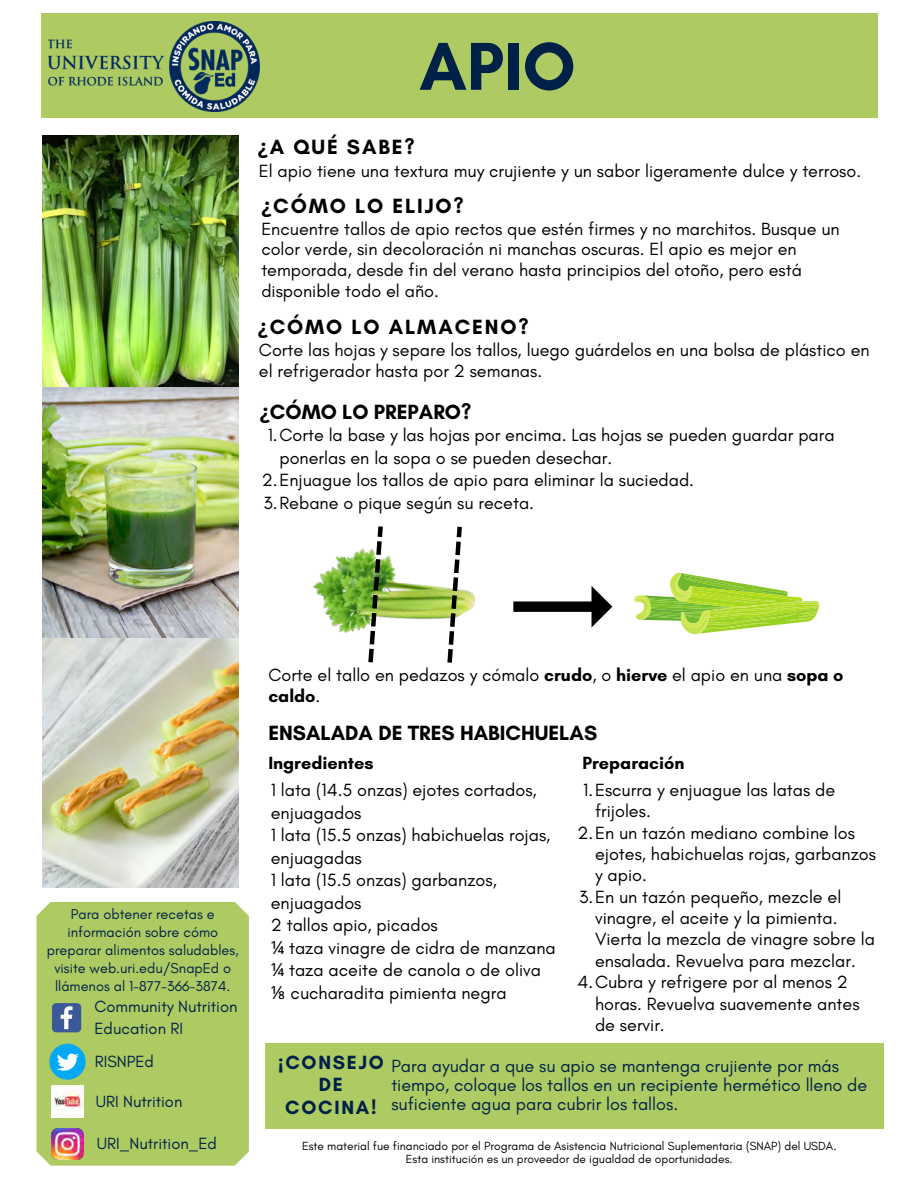
<style>
.page{position:relative;width:918px;height:1188px;background:#fff}
.page>*{position:absolute;margin:0;border:0;box-sizing:border-box;transform-origin:0 0}
.t1{font:700 69px "Glacial Indifference";color:#002147}
.t2{font:700 21px "Glacial Indifference";color:#000}
.t3{font:700 21px "Glacial Indifference";letter-spacing:.09em;color:#000}
.t4{font:700 19.5px/22.5px "Glacial Indifference";letter-spacing:.09em;color:#002147;text-align:center}
.t5{font:18px/21.3px "Glacial Indifference";color:#000}
.t6{font:18px/19px "Glacial Indifference";color:#002147}
.t7{font:700 18px "Glacial Indifference";color:#000}
.t8{font:16.5px "Glacial Indifference";color:#002147}
.t9{font:14.55px/18px "Glacial Indifference";color:#002147;text-align:center}
.t10{font:12px "Glacial Indifference";color:#000}
.s1{font-family:"Noto Sans"}
.s2{font-weight:700}
</style>
<div class="page">
<div style="left:41px;top:13px;width:837px;height:104px;background:#adca63"></div>
<div style="left:37px;top:902px;width:212px;height:264px;background:#adca63"></div>
<svg style="left:52px;top:1003px;width:29px;height:29px"></svg>
<img style="left:52px;top:1128px;width:31px;height:32px">
<img style="left:42px;top:135px;width:196px;height:753px">
<svg style="left:49px;top:1044px;width:37px;height:36px"></svg>
<img style="left:52px;top:1085px;width:31px;height:33px">
<div style="left:265px;top:1044px;width:619px;height:85px;background:#adca63"></div>
<svg style="left:634px;top:572px;width:185px;height:62px"></svg>
<img style="left:313px;top:526px;width:163px;height:137px">
<svg style="left:368px;top:526px;width:15px;height:136px"></svg>
<svg style="left:447px;top:527px;width:15px;height:136px"></svg>
<svg style="left:513px;top:586px;width:99px;height:41px"></svg>
<img style="left:49px;top:22px;width:210px;height:90px">
<p class="t1" style="left:419px;top:24px;width:158px">APIO</p>
<p class="t2" style="left:258px;top:134px;width:158px"><span class="s1">¿</span>A QUÉ SABE?</p>
<p class="t3" style="left:261px;top:193px;width:204px"><span class="s1">¿</span>CÓMO LO ELIJO?</p>
<p class="t5" style="left:261px;top:218px;width:580px;line-height:20.9px">Encuentre tallos de apio rectos que estén firmes y no marchitos. Busque un color verde, sin decoloración ni manchas oscuras. El apio es mejor en temporada, desde fin del verano hasta principios del otoño, pero está disponible todo el año.</p>
<p class="t5" style="left:259px;top:160px;width:604px">El apio tiene una textura muy crujiente y un sabor ligeramente dulce y terroso.</p>
<p class="t3" style="left:258px;top:314px;width:272px"><span class="s1">¿</span>CÓMO LO ALMACENO?</p>
<p class="t5" style="left:259px;top:339px;width:612px;line-height:20.9px">Corte las hojas y separe los tallos, luego guárdelos en una bolsa de plástico en el refrigerador hasta por 2 semanas.</p>
<p class="t2" style="left:260px;top:399px;width:213px"><span class="s1">¿</span>CÓMO LO PREPARO?</p>
<p class="t5" style="left:279px;top:424px;width:557px;line-height:22.5px;text-indent:-12px">1.Corte la base y las hojas por encima. Las hojas se pueden guardar para ponerlas en la sopa o se pueden desechar.</p>
<p class="t5" style="left:262px;top:469px;width:434px">2.Enjuague los tallos de apio para eliminar la suciedad.</p>
<p class="t5" style="left:264px;top:492px;width:272px">3.Rebane o pique según su receta.</p>
<p class="t9" style="left:47px;top:905px;width:193px">Para obtener recetas e información sobre cómo preparar alimentos saludables, visite web.uri.edu/SnapEd o llámenos al 1-877-366-3874.</p>
<p class="t8" style="left:95px;top:996px;width:145px">Community Nutrition</p>
<p class="t8" style="left:95px;top:1018px;width:90px">Education RI</p>
<p class="t8" style="left:95px;top:1052px;width:61px">RISNPEd</p>
<p class="t8" style="left:96px;top:1091px;width:88px">URI Nutrition</p>
<p class="t8" style="left:97px;top:1133px;width:122px">URI_Nutrition_Ed</p>
<p class="t5" style="left:268px;top:664px;width:577px">Corte el tallo en pedazos y cómalo <span class="s2">crudo</span>, o <span class="s2">hierve</span> el apio en una <span class="s2">sopa o caldo</span>.</p>
<p class="t2" style="left:268px;top:721px;width:330px">ENSALADA DE TRES HABICHUELAS</p>
<p class="t7" style="left:268px;top:752px;width:107px">Ingredientes</p>
<p class="t7" style="left:582px;top:752px;width:104px">Preparación</p>
<p class="t5" style="left:271px;top:779px;width:268px;line-height:22.5px">1 lata (14.5 onzas) ejotes cortados, enjuagados</p>
<p class="t5" style="left:271px;top:824px;width:281px;line-height:22.5px">1 lata (15.5 onzas) habichuelas rojas, enjuagadas</p>
<p class="t5" style="left:271px;top:869px;width:228px;line-height:22.5px">1 lata (15.5 onzas) garbanzos, enjuagados</p>
<p class="t5" style="left:271px;top:914px;width:169px">2 tallos apio, picados</p>
<p class="t5" style="left:271px;top:937px;width:286px"><span class="s1">¼</span> taza vinagre de cidra de manzana</p>
<p class="t5" style="left:271px;top:959px;width:272px"><span class="s1">¼</span> taza aceite de canola o de oliva</p>
<p class="t5" style="left:271px;top:982px;width:237px"><span class="s1">⅛</span> cucharadita pimienta negra</p>
<p class="t5" style="left:595px;top:779px;width:242px;text-indent:-12px">1.Escurra y enjuague las latas de frijoles.</p>
<p class="t5" style="left:595px;top:822px;width:283px;text-indent:-18px">2.En un tazón mediano combine los ejotes, habichuelas rojas, garbanzos y apio.</p>
<p class="t5" style="left:595px;top:886px;width:281px;text-indent:-16px">3.En un tazón pequeño, mezcle el vinagre, el aceite y la pimienta.<br>Vierta la mezcla de vinagre sobre la ensalada. Revuelva para mezclar.</p>
<p class="t5" style="left:595px;top:971px;width:266px;text-indent:-17px">4.Cubra y refrigere por al menos 2 horas. Revuelva suavemente antes de servir.</p>
<p class="t4" style="left:278px;top:1051px;width:107px"><span class="s1">¡</span>CONSEJO<br>DE<br>COCINA!</p>
<p class="t6" style="left:391px;top:1056px;width:478px">Para ayudar a que su apio se mantenga crujiente por más tiempo, coloque los tallos en un recipiente hermético lleno de suficiente agua para cubrir los tallos.</p>
<p class="t10" style="left:302px;top:1138px;width:536px">Este material fue financiado por el Programa de Asistencia Nutricional Suplementaria (SNAP) del USDA.</p>
<p class="t10" style="left:406px;top:1151px;width:328px">Esta institución es un proveedor de igualdad de oportunidades.</p>
</div>
